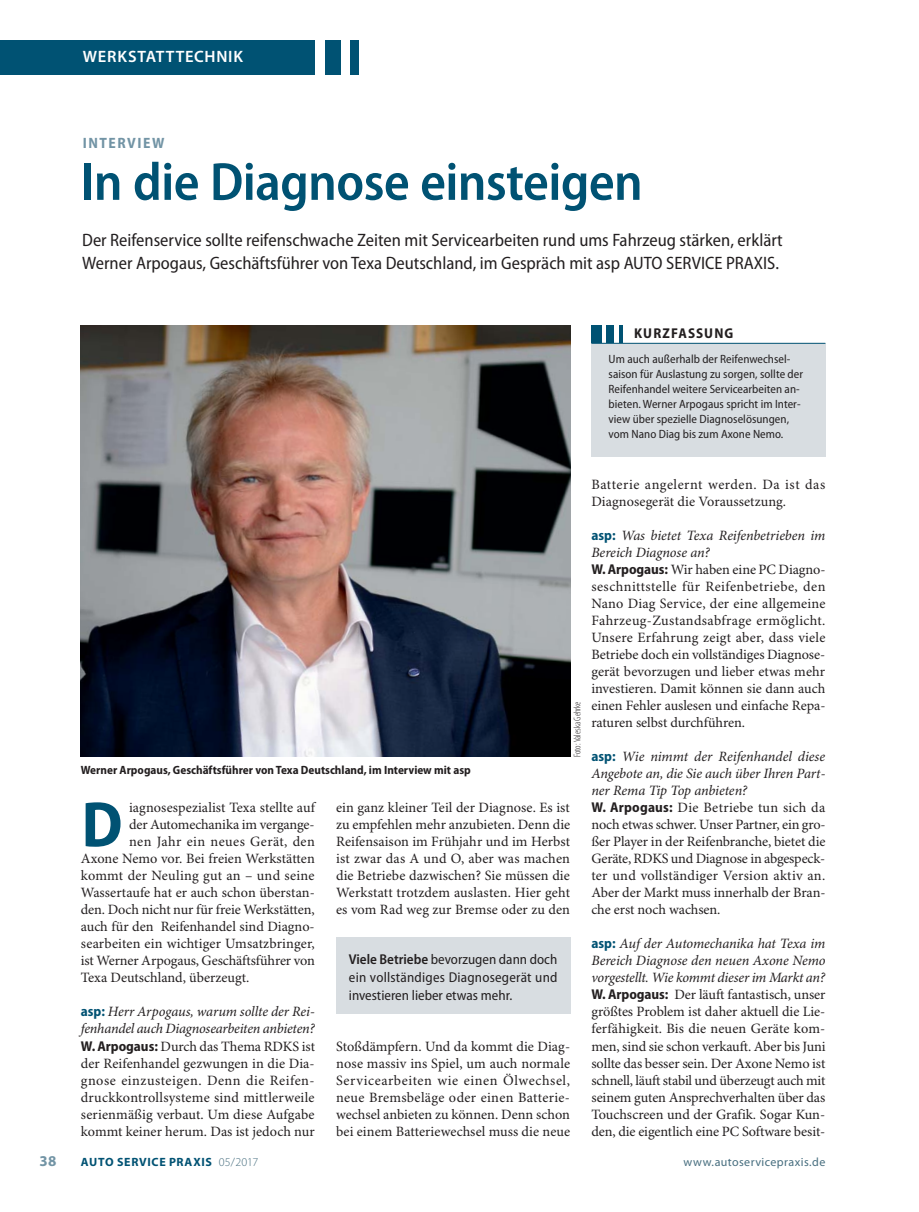
<style>
.page{position:relative;width:919px;height:1212px;background:#fff}
.page>*{position:absolute;margin:0;border:0;box-sizing:border-box;transform-origin:0 0}
.t1{font:700 semi-condensed 64.65px "Myriad Pro";color:#005273}
.t2{font:600 semi-condensed 54px "Myriad Pro";letter-spacing:-.01em;color:#005273}
.t3{font:semi-condensed 18px/22.5px "Myriad Pro";color:#231f20}
.t4{font:600 16.5px "Myriad Pro";letter-spacing:.045em;color:#fff}
.t5{font:700 semi-condensed 15px "Myriad Pro";letter-spacing:.1em;color:#7294a5}
.t6{font:700 15px "Myriad Pro";color:#7294a5}
.t7{font:14.25px/17px "Minion Pro";color:#231f20;text-align:justify}
.t8{font:semi-condensed 14.25px/18px "Myriad Pro";color:#231f20;text-align:justify}
.t9{font:14.25px "Minion Pro";letter-spacing:.03em;color:#231f20}
.t10{font:700 semi-condensed 14.25px "Myriad Pro";letter-spacing:.075em;color:#231f20}
.t11{font:semi-condensed 12px/15px "Myriad Pro";letter-spacing:.005em;color:#231f20}
.t12{font:700 semi-condensed 12px "Myriad Pro";color:#231f20}
.t13{font:700 12px "Myriad Pro";letter-spacing:.055em;color:#005273}
.t14{font:12px "Myriad Pro";letter-spacing:.035em;color:#476e7f}
.t15{font:300 condensed 9.75px "Myriad Pro";color:#231f20}
.s1{font-family:"Myriad Pro";font-weight:700;font-stretch:semi-condensed;color:#005273}
.s2{font-style:italic}
.s3{font-family:"Myriad Pro";font-weight:700;font-stretch:semi-condensed}
.s4{font-weight:600}
.s5{font-weight:300;color:#476e7f}
</style>
<div class="page">
<div style="left:350px;top:40px;width:8px;height:34px;background:#005273"></div>
<div style="left:325px;top:40px;width:15px;height:34px;background:#005273"></div>
<div style="left:0;top:40px;width:315px;height:34px;background:#005273"></div>
<div style="left:591px;top:343px;width:234px;height:113px;background:#d8dde1"></div>
<div style="left:591px;top:326px;width:10px;height:17px;background:#005273"></div>
<div style="left:606px;top:326px;width:8px;height:17px;background:#005273"></div>
<hr style="left:619px;top:326px;width:3px;height:17px;background:#005273">
<hr style="left:591px;top:343px;width:234px;height:1px;background:#005273">
<img style="left:81px;top:326px;width:489px;height:431px">
<div style="left:336px;top:937px;width:234px;height:77px;background:#d8dde1"></div>
<p class="t4" style="left:83px;top:47px;width:162px">WERKSTATTTECHNIK</p>
<p class="t5" style="left:83px;top:138px;width:83px">INTERVIEW</p>
<h2 class="t2" style="left:81px;top:161px;width:563px">In die Diagnose einsteigen</h2>
<p class="t3" style="left:82px;top:231px;width:702px">Der Reifenservice sollte reifenschwache Zeiten mit Servicearbeiten rund ums Fahrzeug stärken, erklärt<br>Werner Arpogaus, Geschäftsführer von Texa Deutschland, im Gespräch mit asp AUTO SERVICE PRAXIS.</p>
<p class="t10" style="left:634px;top:328px;width:101px">KURZFASSUNG</p>
<p class="t11" style="left:608px;top:353px;width:196px">Um auch außerhalb der Reifenwechsel&shy;saison für Auslastung zu sorgen, sollte der Reifenhandel weitere Servicearbeiten an&shy;bieten. Werner Arpogaus spricht im Inter&shy;view über spezielle Diagnoselösungen, vom Nano Diag bis zum Axone Nemo.</p>
<p class="t12" style="left:81px;top:765px;width:391px">Werner Arpogaus, Geschäftsführer von Texa Deutschland, im Interview mit asp</p>
<p class="t15" style="left:571px;top:757px;width:57px;rotate:-90deg">Foto: Valeska Gehrke</p>
<h1 class="t1" style="left:81px;top:800px;width:43px">D</h1>
<p class="t7" style="left:129px;top:800px;width:187px">iagnosespezialist Texa stellte auf</p>
<p class="t7" style="left:129px;top:817px;width:187px">der Automechanika im vergange-</p>
<p class="t9" style="left:129px;top:836px;width:187px">nen Jahr ein neues Gerät, den</p>
<p class="t7" style="left:81px;top:851px;width:235px">Axone Nemo vor. Bei freien Werkstätten</p>
<p class="t7" style="left:81px;top:868px;width:235px">kommt der Neuling gut an – und seine</p>
<p class="t7" style="left:81px;top:885px;width:235px">Wassertaufe hat er auch schon überstan-</p>
<p class="t7" style="left:81px;top:902px;width:235px">den. Doch nicht nur für freie Werkstätten,</p>
<p class="t7" style="left:81px;top:919px;width:235px">auch für den Reifenhandel sind Diagno-</p>
<p class="t7" style="left:81px;top:936px;width:235px">searbeiten ein wichtiger Umsatzbringer,</p>
<p class="t7" style="left:81px;top:953px;width:235px">ist Werner Arpogaus, Geschäftsführer von</p>
<p class="t7" style="left:81px;top:971px;width:170px">Texa Deutschland, überzeugt.</p>
<p class="t7" style="left:81px;top:1005px;width:236px"><span class="s1">asp:</span> <span class="s2">Herr Arpogaus, warum sollte der Rei&shy;fenhandel auch Diagnosearbeiten anbieten?<br></span><span class="s3">W. Arpogaus:</span> Durch das Thema RDKS ist der Reifenhandel gezwungen in die Dia&shy;gnose einzusteigen. Denn die Reifen&shy;druckkontrollsysteme sind mittlerweile serienmäßig verbaut. Um diese Aufgabe kommt keiner herum. Das ist jedoch nur</p>
<p class="t7" style="left:336px;top:800px;width:235px">ein ganz kleiner Teil der Diagnose. Es ist zu empfehlen mehr anzubieten. Denn die Reifensaison im Frühjahr und im Herbst ist zwar das A und O, aber was machen die Betriebe dazwischen? Sie müssen die Werkstatt trotzdem auslasten. Hier geht es vom Rad weg zur Bremse oder zu den</p>
<p class="t8" style="left:349px;top:952px;width:210px"><span class="s4">Viele Betriebe</span> bevorzugen dann doch ein vollständiges Diagnosegerät und investieren lieber etwas mehr.</p>
<p class="t7" style="left:336px;top:1039px;width:235px">Stoßdämpfern. Und da kommt die Diag&shy;nose massiv ins Spiel, um auch normale Servicearbeiten wie einen Ölwechsel, neue Bremsbeläge oder einen Batterie&shy;wechsel anbieten zu können. Denn schon bei einem Batteriewechsel muss die neue</p>
<p class="t7" style="left:591px;top:477px;width:235px">Batterie angelernt werden. Da ist das<br>Diagnosegerät die Voraussetzung.</p>
<p class="t7" style="left:591px;top:528px;width:236px;text-align:left"><span class="s1">asp:</span> <span class="s2">Was bietet Texa Reifenbetrieben im Bereich Diagnose an?<br></span><span class="s3">W. Arpogaus:</span> Wir haben eine PC Diagno&shy;seschnittstelle für Reifenbetriebe, den Nano Diag Service, der eine allgemeine Fahrzeug-Zustandsabfrage ermöglicht.<br>Unsere Erfahrung zeigt aber, dass viele Betriebe doch ein vollständiges Diagnose&shy;gerät bevorzugen und lieber etwas mehr investieren. Damit können sie dann auch einen Fehler auslesen und einfache Repa&shy;raturen selbst durchführen.</p>
<p class="t7" style="left:591px;top:749px;width:236px;text-align:left"><span class="s1">asp:</span> <span class="s2">Wie nimmt der Reifenhandel diese Angebote an, die Sie auch über Ihren Part&shy;ner Rema Tip Top anbieten?<br></span><span class="s3">W. Arpogaus:</span> Die Betriebe tun sich da noch etwas schwer. Unser Partner, ein gro&shy;ßer Player in der Reifenbranche, bietet die Geräte, RDKS und Diagnose in abgespeck&shy;ter und vollständiger Version aktiv an.<br>Aber der Markt muss innerhalb der Bran&shy;che erst noch wachsen.</p>
<p class="t7" style="left:591px;top:936px;width:236px"><span class="s1">asp:</span> <span class="s2">Auf der Automechanika hat Texa im Bereich Diagnose den neuen Axone Nemo vorgestellt. Wie kommt dieser im Markt an?<br></span><span class="s3">W. Arpogaus:</span> Der läuft fantastisch, unser größtes Problem ist daher aktuell die Lie&shy;ferfähigkeit. Bis die neuen Geräte kom&shy;men, sind sie schon verkauft. Aber bis Juni sollte das besser sein. Der Axone Nemo ist schnell, läuft stabil und überzeugt auch mit seinem guten Ansprechverhalten über das Touchscreen und der Grafik. Sogar Kun&shy;den, die eigentlich eine PC Software besit-</p>
<p class="t6" style="left:39px;top:1152px;width:19px">38</p>
<p class="t13" style="left:81px;top:1154px;width:179px">AUTO SERVICE PRAXIS <span class="s5">05/2017</span></p>
<p class="t14" style="left:683px;top:1154px;width:143px">www.autoservicepraxis.de</p>
</div>
